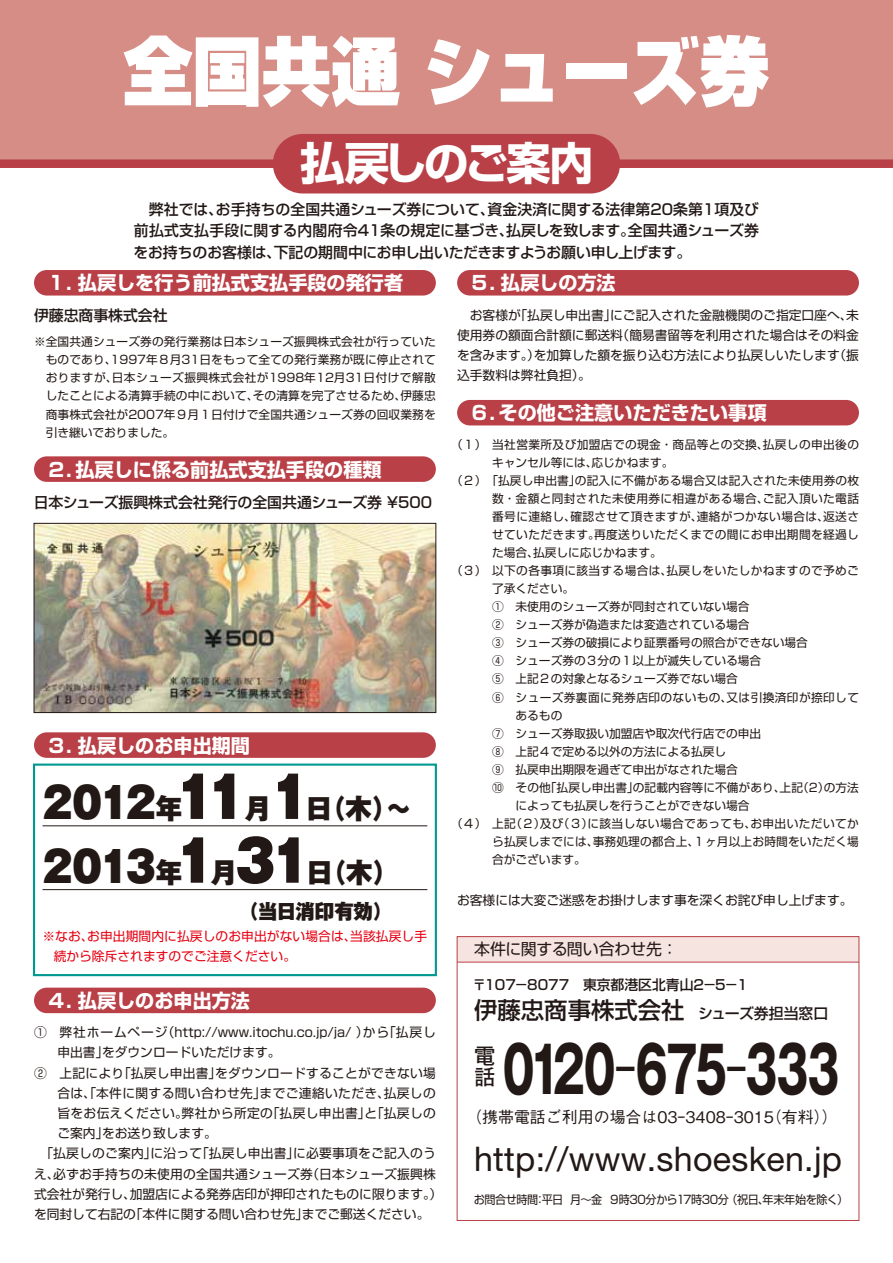
<style>
.page{position:relative;width:893px;height:1263px;background:#fff}
.page>*{position:absolute;margin:0;border:0;box-sizing:border-box;transform-origin:0 0}
.t1{font:900 74.4px "Shin Go Pro";color:#fff;scale:.93 1}
.t2{font:700 63.75px "Gothic MB101 Pro";letter-spacing:-.29em;color:#221815;scale:.67 1}
.t3{font:700 44.7px "Shin Go Pro";letter-spacing:-.075em;color:#fff}
.t4{font:34.05px "Helvetica Neue LT Std";letter-spacing:.01em;color:#221815}
.t5{font:900 27.6px "Gothic MB101 Pro";color:#221815;scale:.96 1}
.t6{font:500 23.4px "Shin Go Pro";color:#221815}
.t7{font:700 21.3px/21.3px "Futo Go B101 Pro";color:#221815}
.t8{font:900 20.25px "Gothic MB101 Pro";color:#221815;scale:.96 1}
.t9{font:700 19.2px "Shin Go Pro";color:#fff}
.t10{font:500 15.9px "Gothic BBB Pro";color:#221815}
.t11{font:15.9px "Shin Go Pro";letter-spacing:-.02em;color:#221815}
.t12{font:500 14.85px/21.3px "Shin Go Pro";letter-spacing:-.01em;color:#221815;text-align:justify}
.t13{font:500 13.8px "Shin Go Pro";color:#221815}
.t14{font:12.75px/20.2px "Shin Go Pro";color:#221815;text-align:justify}
.t15{font:12.75px "Shin Go Pro";letter-spacing:.02em;color:#221815}
.t16{font:12.75px/20.2px "Shin Go Pro";letter-spacing:.005em;color:#e60012}
.t17{font:12.75px "Shin Go Pro";letter-spacing:.025em;color:#221815}
.t18{font:12.75px "Shin Go Pro";letter-spacing:.03em;color:#221815}
.t19{font:11.7px/18px "Shin Go Pro";letter-spacing:.005em;color:#221815;text-align:justify}
.t20{font:11.7px "Shin Go Pro";letter-spacing:.035em;color:#221815}
.t21{font:11.7px "Shin Go Pro";letter-spacing:.03em;color:#221815}
.t22{font:11.7px "Shin Go Pro";letter-spacing:-.045em;color:#221815;scale:.95 1}
.s1{font-size:41.4px}
.s2{font-size:55.35px}
.s3{font-size:14.85px}
.s4{font-weight:400}
</style>
<div class="page">
<div style="left:0;top:0;width:893px;height:164px;background:#d58d86"></div>
<div style="left:0;top:159px;width:893px;height:9px;background:#b94047"></div>
<div style="left:457px;top:936px;width:402px;height:26px;background:#f6e4e0"></div>
<hr style="left:457px;top:962px;width:402px;height:1px;background:#b94047">
<div style="left:457px;top:936px;width:402px;height:285px;border:1px solid #b94047"></div>
<div style="left:273px;top:134px;width:347px;height:59px;background:#b94047;border-radius:30px"></div>
<div style="left:34px;top:270px;width:402px;height:26px;background:#b94047;border-radius:13px"></div>
<div style="left:34px;top:988px;width:402px;height:25px;background:#b94047;border-radius:13px"></div>
<div style="left:457px;top:270px;width:402px;height:26px;background:#b94047;border-radius:13px"></div>
<div style="left:457px;top:400px;width:402px;height:25px;background:#b94047;border-radius:13px"></div>
<div style="left:34px;top:732px;width:402px;height:26px;background:#b94047;border-radius:13px"></div>
<hr style="left:43px;top:825px;width:384px;height:1px;background:#221815">
<hr style="left:43px;top:889px;width:384px;height:1px;background:#221815">
<div style="left:34px;top:456px;width:402px;height:26px;background:#b94047;border-radius:13px"></div>
<img style="left:36px;top:525px;width:398px;height:186px">
<div style="left:34px;top:523px;width:402px;height:190px;border:1px solid #221815"></div>
<div style="left:33px;top:763px;width:404px;height:213px;border:2px solid #009992"></div>
<h1 class="t1" style="left:123px;top:12px;width:696px">全国共通 シューズ券</h1>
<h3 class="t3" style="left:300px;top:127px;width:295px">払戻しのご案内</h3>
<p class="t12" style="left:134px;top:197px;width:627px">　弊社では、お手持ちの全国共通シューズ券について、資金決済に関する法律第20条第１項及び前払式支払手段に関する内閣府令41条の規定に基づき、払戻しを致します。全国共通シューズ券をお持ちのお客様は、下記の期間中にお申し出いただきますようお願い申し上げます。</p>
<h3 class="t9" style="left:47px;top:268px;width:358px">１．払戻しを行う前払式支払手段の発行者</h3>
<p class="t12" style="left:34px;top:303px;width:135px">伊藤忠商事株式会社</p>
<p class="t19" style="left:46px;top:331px;width:392px;text-indent:-12px">※全国共通シューズ券の発行業務は日本シューズ振興株式会社が行っていたものであり、1997年８月31日をもって全ての発行業務が既に停止されておりますが、日本シューズ振興株式会社が1998年12月31日付けで解散したことによる清算手続の中において、その清算を完了させるため、伊藤忠商事株式会社が2007年９月１日付けで全国共通シューズ券の回収業務を引き継いでおりました。</p>
<h3 class="t9" style="left:47px;top:454px;width:336px">２．払戻しに係る前払式支払手段の種類</h3>
<p class="t12" style="left:34px;top:490px;width:400px">日本シューズ振興株式会社発行の全国共通シューズ券 ￥500</p>
<h3 class="t9" style="left:47px;top:730px;width:205px">３．払戻しのお申出期間</h3>
<h3 class="t5" style="left:43px;top:785px;width:386px"><span class="s1">2012</span>年<span class="s2">11</span>月<span class="s2">1</span>日（木）～</h3>
<h3 class="t5" style="left:43px;top:849px;width:373px"><span class="s1">2013</span>年<span class="s2">1</span>月<span class="s2">31</span>日（木）</h3>
<h3 class="t8" style="left:239px;top:894px;width:161px">（当日消印有効）</h3>
<p class="t16" style="left:54px;top:925px;width:375px;text-indent:-11px">※なお、お申出期間内に払戻しのお申出がない場合は、当該払戻し手続から除斥されますのでご注意ください。</p>
<h3 class="t9" style="left:47px;top:985px;width:205px">４．払戻しのお申出方法</h3>
<p class="t14" style="left:34px;top:1021px;width:403px">①　弊社ホームページ（http://www.itochu.co.jp/ja/ ）から「払戻し</p>
<p class="t14" style="left:57px;top:1041px;width:225px">申出書」をダウンロードいただけます。</p>
<p class="t15" style="left:34px;top:1062px;width:403px">②　上記により「払戻し申出書」をダウンロードすることができない場</p>
<p class="t17" style="left:57px;top:1082px;width:380px">合は、「本件に関する問い合わせ先」までご連絡いただき、払戻しの</p>
<p class="t18" style="left:57px;top:1102px;width:380px">旨をお伝えください。弊社から所定の「払戻し申出書」と「払戻しの</p>
<p class="t14" style="left:57px;top:1121px;width:161px">ご案内」をお送り致します。</p>
<p class="t15" style="left:34px;top:1143px;width:403px">　「払戻しのご案内」に沿って「払戻し申出書」に必要事項をご記入のう</p>
<p class="t15" style="left:34px;top:1163px;width:403px">え、必ずお手持ちの未使用の全国共通シューズ券（日本シューズ振興株</p>
<p class="t14" style="left:34px;top:1182px;width:410px">式会社が発行し、加盟店による発券店印が押印されたものに限ります。）</p>
<p class="t14" style="left:34px;top:1202px;width:397px">を同封して右記の「本件に関する問い合わせ先」までご郵送ください。</p>
<h3 class="t9" style="left:470px;top:268px;width:147px">５．払戻しの方法</h3>
<p class="t14" style="left:457px;top:303px;width:403px">　お客様が「払戻し申出書」にご記入された金融機関のご指定口座へ、未使用券の額面合計額に郵送料（簡易書留等を利用された場合はその料金を含みます。）を加算した額を振り込む方法により払戻しいたします（振込手数料は弊社負担）。</p>
<h3 class="t9" style="left:470px;top:398px;width:298px">６．その他ご注意いただきたい事項</h3>
<p class="t20" style="left:451px;top:434px;width:409px">（１）　当社営業所及び加盟店での現金・商品等との交換、払戻しの申出後の</p>
<p class="t19" style="left:492px;top:452px;width:183px">キャンセル等には、応じかねます。</p>
<p class="t19" style="left:451px;top:470px;width:409px">（２）　「払戻し申出書」の記入に不備がある場合又は記入された未使用券の枚</p>
<p class="t20" style="left:492px;top:489px;width:368px">数・金額と同封された未使用券に相違がある場合、ご記入頂いた電話</p>
<p class="t20" style="left:492px;top:507px;width:368px">番号に連絡し、確認させて頂きますが、連絡がつかない場合は、返送さ</p>
<p class="t21" style="left:492px;top:525px;width:368px">せていただきます。再度送りいただくまでの間にお申出期間を経過し</p>
<p class="t19" style="left:492px;top:542px;width:171px">た場合、払戻しに応じかねます。</p>
<p class="t21" style="left:451px;top:561px;width:409px">（３）　以下の各事項に該当する場合は、払戻しをいたしかねますので予めご</p>
<p class="t19" style="left:492px;top:578px;width:83px">了承ください。</p>
<p class="t19" style="left:492px;top:596px;width:259px">①　未使用のシューズ券が同封されていない場合</p>
<p class="t19" style="left:492px;top:614px;width:259px">②　シューズ券が偽造または変造されている場合</p>
<p class="t19" style="left:492px;top:632px;width:317px">③　シューズ券の破損により証票番号の照合ができない場合</p>
<p class="t19" style="left:492px;top:650px;width:270px">④　シューズ券の３分の１以上が滅失している場合</p>
<p class="t19" style="left:492px;top:669px;width:247px">⑤　上記２の対象となるシューズ券でない場合</p>
<p class="t20" style="left:492px;top:687px;width:368px">⑥　シューズ券裏面に発券店印のないもの、又は引換済印が捺印して</p>
<p class="t19" style="left:516px;top:705px;width:48px">あるもの</p>
<p class="t19" style="left:492px;top:723px;width:270px">⑦　シューズ券取扱い加盟店や取次代行店での申出</p>
<p class="t19" style="left:492px;top:741px;width:235px">⑧　上記４で定める以外の方法による払戻し</p>
<p class="t19" style="left:492px;top:759px;width:247px">⑨　払戻申出期限を過ぎて申出がなされた場合</p>
<p class="t19" style="left:492px;top:777px;width:368px">⑩　その他「払戻し申出書」の記載内容等に不備があり、上記（2）の方法</p>
<p class="t19" style="left:516px;top:795px;width:235px">によっても払戻しを行うことができない場合</p>
<p class="t20" style="left:451px;top:814px;width:409px">（４）　上記（２）及び（３）に該当しない場合であっても、お申出いただいてか</p>
<p class="t19" style="left:492px;top:831px;width:368px">ら払戻しまでには、事務処理の都合上、１ヶ月以上お時間をいただく場</p>
<p class="t19" style="left:492px;top:849px;width:95px">合がございます。</p>
<p class="t14" style="left:457px;top:889px;width:397px">お客様には大変ご迷惑をお掛けします事を深くお詫び申し上げます。</p>
<h3 class="t11" style="left:474px;top:936px;width:205px">本件に関する問い合わせ先：</h3>
<p class="t13" style="left:472px;top:974px;width:278px">〒107－8077　東京都港区北青山２－５－１</p>
<h3 class="t6" style="left:474px;top:991px;width:356px">伊藤忠商事株式会社 <span class="s3">シューズ券担当窓口</span></h3>
<h3 class="t7" style="left:474px;top:1042px;width:23px">電話</h3>
<h2 class="t2" style="left:497px;top:1016px;width:520px">０１２０<span class="s4">‒</span>６７５<span class="s4">‒</span>３３３</h2>
<h3 class="t10" style="left:466px;top:1105px;width:373px">（携帯電話ご利用の場合は03‒3408‒3015（有料））</h3>
<h3 class="t4" style="left:474px;top:1138px;width:369px">http://www.shoesken.jp</h3>
<p class="t22" style="left:474px;top:1189px;width:396px">お問合せ時間：平日 月～金 ９時30分から17時30分 （祝日、年末年始を除く）</p>
</div>
